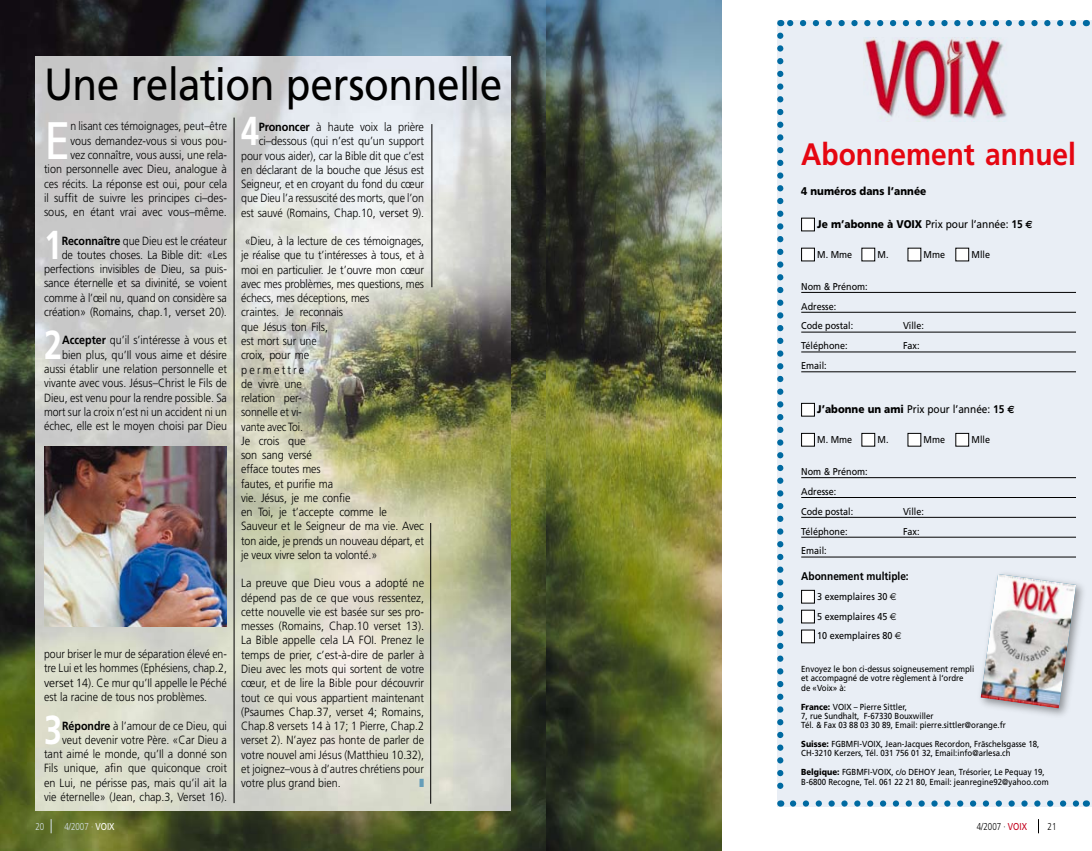
<style>
.page{position:relative;width:1092px;height:851px;background:#fff}
.page>*{position:absolute;margin:0;border:0;box-sizing:border-box;transform-origin:0 0}
.t1{font:52.75px "Frutiger CE";color:#fff;scale:.9 1}
.t2{font:45px "Frutiger CE";letter-spacing:-.015em;color:#000;scale:.9 1}
.t3{font:700 40.38px "Frutiger CE";color:#fff;scale:.8 1}
.t4{font:700 31px "Frutiger CE";color:#e50611;scale:.91 1}
.t5{font:300 11.88px/14.2px "Frutiger CE";letter-spacing:-.01em;color:#000;text-align:right;scale:.9 1}
.t6{font:300 11.88px/14.2px "Frutiger CE";letter-spacing:-.01em;color:#000;text-align:right;scale:.92 1}
.t7{font:300 11.88px/14.2px "Frutiger CE";letter-spacing:-.01em;color:#000;text-align:right;scale:.89 1}
.t8{font:11.88px "Zapf Dingbats ITC";color:#659db8;scale:.5 1}
.t9{font:11.12px "Frutiger CE";color:#000;scale:.91 1}
.t10{font:900 11.12px "Frutiger CE";color:#000;scale:.91 1}
.t11{font:700 11.12px "Frutiger CE";color:#000;scale:.91 1}
.t12{font:300 10px "Frutiger CE";color:#000;scale:.8 1}
.t13{font:300 10px "Frutiger CE";color:#d5e1ea;scale:.8 1}
.t14{font:9.88px/19.9px "Frutiger CE";color:#000;scale:.91 1}
.t15{font:8.75px/9.4px "Frutiger CE";color:#000;scale:.9 1}
.s1{font-weight:700}
.s2{font-weight:400;color:#fff}
.s3{font-family:"Euro Sans";font-weight:700;font-size:10.5px}
.s4{font-weight:900}
.s5{font-family:"Euro Sans"}
.s6{font-weight:400;color:#c3001d}
</style>
<div class="page">
<svg style="left:1038px;top:819px;width:1px;height:14px"></svg>
<div style="left:777px;top:20px;width:314px;height:786px;background:#e9eef5"></div>
<svg style="left:793px;top:800px;width:286px;height:6px"></svg>
<svg style="left:780px;top:20px;width:292px;height:6px"></svg>
<svg style="left:777px;top:36px;width:6px;height:770px"></svg>
<img style="left:863px;top:38px;width:144px;height:82px">
<hr style="left:801px;top:292px;width:274px;height:1px;background:#000">
<hr style="left:801px;top:312px;width:274px;height:1px;background:#000">
<hr style="left:801px;top:332px;width:274px;height:1px;background:#000">
<hr style="left:801px;top:352px;width:274px;height:1px;background:#000">
<hr style="left:801px;top:371px;width:274px;height:1px;background:#000">
<hr style="left:801px;top:477px;width:274px;height:1px;background:#000">
<hr style="left:801px;top:497px;width:274px;height:1px;background:#000">
<hr style="left:801px;top:517px;width:274px;height:1px;background:#000">
<hr style="left:801px;top:537px;width:274px;height:1px;background:#000">
<hr style="left:801px;top:556px;width:274px;height:1px;background:#000">
<div style="left:801px;top:218px;width:13px;height:13px;background:#fff"></div>
<div style="left:801px;top:248px;width:13px;height:13px;background:#fff"></div>
<div style="left:861px;top:248px;width:13px;height:13px;background:#fff"></div>
<div style="left:907px;top:248px;width:13px;height:13px;background:#fff"></div>
<div style="left:955px;top:248px;width:13px;height:13px;background:#fff"></div>
<div style="left:801px;top:403px;width:13px;height:13px;background:#fff"></div>
<div style="left:801px;top:403px;width:13px;height:13px;border:1px solid #000"></div>
<div style="left:801px;top:433px;width:13px;height:13px;background:#fff"></div>
<div style="left:801px;top:433px;width:13px;height:13px;border:1px solid #000"></div>
<div style="left:861px;top:433px;width:13px;height:13px;background:#fff"></div>
<div style="left:861px;top:433px;width:14px;height:13px;border:1px solid #000"></div>
<div style="left:907px;top:433px;width:13px;height:13px;background:#fff"></div>
<div style="left:907px;top:433px;width:14px;height:13px;border:1px solid #000"></div>
<div style="left:955px;top:433px;width:13px;height:13px;background:#fff"></div>
<div style="left:801px;top:590px;width:13px;height:13px;background:#fff"></div>
<div style="left:801px;top:590px;width:13px;height:13px;border:1px solid #000"></div>
<div style="left:801px;top:610px;width:13px;height:13px;background:#fff"></div>
<div style="left:801px;top:630px;width:13px;height:12px;background:#fff"></div>
<div style="left:975px;top:568px;width:113px;height:152px;background:#000;opacity:.4"></div>
<img style="left:980px;top:574px;width:96px;height:134px">
<img style="left:0;top:0;width:721px;height:850px">
<img style="left:35px;top:57px;width:475px;height:752px">
<img style="left:44px;top:446px;width:183px;height:180px">
<hr style="left:234px;top:118px;width:1px;height:685px;background:#000">
<hr style="left:430px;top:523px;width:1px;height:280px;background:#000">
<hr style="left:431px;top:124px;width:1px;height:163px;background:#000">
<svg style="left:51px;top:819px;width:1px;height:14px"></svg>
<h2 class="t2" style="left:44px;top:59px;width:511px">Une relation personnelle</h2>
<p class="t7" style="left:44px;top:119px;width:207px">n lisant ces témoignages, peut–être<br>vous demandez-vous si vous pou-<br>vez connaître, vous aussi, une rela-<br>tion personnelle avec Dieu, analogue à ces récits. La réponse est oui, pour cela il suffit de suivre les principes ci–des&shy;sous, en étant vrai avec vous–même.</p>
<h3 class="t3" style="left:44px;top:222px;width:24px">1</h3>
<h1 class="t1" style="left:44px;top:111px;width:31px">E</h1>
<p class="t5" style="left:44px;top:233px;width:205px"><span class="s1">Reconnaître</span> que Dieu est le créateur<br>de toutes choses. La Bible dit: «Les perfections invisibles de Dieu, sa puis&shy;sance éternelle et sa divinité, se voient comme à l’œil nu, quand on considère sa création» (Romains, chap.1, verset 20).</p>
<h3 class="t3" style="left:44px;top:321px;width:24px">2</h3>
<p class="t5" style="left:44px;top:333px;width:205px"><span class="s1">Accepter</span> qu’il s’intéresse à vous et bien plus, qu’Il vous aime et désire aussi établir une relation personnelle et vivante avec vous. Jésus–Christ le Fils de Dieu, est venu pour la rendre possible. Sa mort sur la croix n’est ni un accident ni un échec, elle est le moyen choisi par Dieu</p>
<p class="t7" style="left:44px;top:646px;width:207px;text-align:justify">pour briser le mur de séparation élevé en&shy;tre Lui et les hommes (Ephésiens, chap.2, verset 14). Ce mur qu’Il appelle le Péché est la racine de tous nos problèmes.</p>
<h3 class="t3" style="left:44px;top:706px;width:24px">3</h3>
<p class="t5" style="left:44px;top:718px;width:205px"><span class="s1">Répondre</span> à l’amour de ce Dieu, qui veut devenir votre Père. «Car Dieu a tant aimé le monde, qu’Il a donné son Fils unique, afin que quiconque croit en Lui, ne périsse pas, mais qu’il ait la vie éternelle» (Jean, chap.3, Verset 16).</p>
<p class="t13" style="left:35px;top:820px;width:13px">20</p>
<p class="t13" style="left:64px;top:820px;width:64px">4/2007 · <span class="s2">VOIX</span></p>
<h3 class="t3" style="left:241px;top:108px;width:24px">4</h3>
<p class="t6" style="left:241px;top:120px;width:200px"><span class="s1">Prononcer</span> à haute voix la prière ci–dessous (qui n’est qu’un support pour vous aider), car la Bible dit que c’est en déclarant de la bouche que Jésus est Seigneur, et en croyant du fond du cœur que Dieu l’a ressuscité des morts, que l’on est sauvé (Romains, Chap.10, verset 9).</p>
<p class="t5" style="left:241px;top:234px;width:205px;text-align:left;text-indent:4px">«Dieu, à la lecture de ces témoignages, je réalise que tu t’intéresses à tous, et à moi en particulier. Je t’ouvre mon cœur avec mes problèmes, mes questions, mes échecs, mes déceptions, mes<br>craintes. Je reconnais<br>que Jésus ton Fils,<br>est mort sur une<br>croix, pour me<br>permettre<br>de vivre une<br>relation per-<br>sonnelle et vi-<br>vante avec Toi.<br>Je crois que<br>son sang versé<br>efface toutes mes<br>fautes, et purifie ma<br>vie. Jésus, je me confie<br>en Toi, je t’accepte comme le<br>Sauveur et le Seigneur de ma vie. Avec ton aide, je prends un nouveau départ, et je veux vivre selon ta volonté.»</p>
<p class="t6" style="left:241px;top:576px;width:200px;text-align:justify">La preuve que Dieu vous a adopté ne dépend pas de ce que vous ressentez, cette nouvelle vie est basée sur ses pro&shy;messes (Romains, Chap.10 verset 13).<br>La Bible appelle cela LA FOI. Prenez le temps de prier, c’est-à-dire de parler à Dieu avec les mots qui sortent de votre cœur, et de lire la Bible pour découvrir tout ce qui vous appartient maintenant (Psaumes Chap.37, verset 4; Romains, Chap.8 versets 14 à 17; 1 Pierre, Chap.2 verset 2). N’ayez pas honte de parler de votre nouvel ami Jésus (Matthieu 10.32), et joignez–vous à d’autres chrétiens pour votre plus grand bien.</p>
<p class="t8" style="left:419px;top:777px;width:11px">■</p>
<h3 class="t4" style="left:801px;top:137px;width:303px">Abonnement annuel</h3>
<p class="t10" style="left:801px;top:185px;width:139px">4 numéros dans l’année</p>
<p class="t10" style="left:817px;top:217px;width:103px">Je m’abonne à VOIX</p>
<p class="t9" style="left:925px;top:217px;width:119px">Prix pour l’année: <span class="s1">15</span> <span class="s3">e</span></p>
<p class="t14" style="left:817px;top:244px;width:40px">M. Mme</p>
<p class="t14" style="left:877px;top:244px;width:14px">M.</p>
<p class="t14" style="left:923px;top:244px;width:25px">Mme</p>
<p class="t14" style="left:971px;top:244px;width:22px">Mlle</p>
<p class="t14" style="left:801px;top:276px;width:75px">Nom &amp; Prénom:<br>Adresse:<br>Code postal:</p>
<p class="t14" style="left:902px;top:316px;width:24px">Ville:</p>
<p class="t14" style="left:801px;top:336px;width:52px">Téléphone:</p>
<p class="t14" style="left:902px;top:336px;width:20px">Fax:</p>
<p class="t14" style="left:801px;top:356px;width:30px">Email:</p>
<p class="t9" style="left:817px;top:402px;width:218px"><span class="s4">J’abonne un ami</span> Prix pour l’année: <span class="s1">15</span> <span class="s3">e</span></p>
<p class="t14" style="left:817px;top:429px;width:40px">M. Mme</p>
<p class="t14" style="left:877px;top:429px;width:14px">M.</p>
<p class="t14" style="left:923px;top:429px;width:25px">Mme</p>
<p class="t14" style="left:971px;top:429px;width:22px">Mlle</p>
<p class="t14" style="left:801px;top:461px;width:75px">Nom &amp; Prénom:<br>Adresse:<br>Code postal:</p>
<p class="t14" style="left:902px;top:501px;width:24px">Ville:</p>
<p class="t14" style="left:801px;top:521px;width:52px">Téléphone:</p>
<p class="t14" style="left:902px;top:521px;width:20px">Fax:</p>
<p class="t14" style="left:801px;top:541px;width:30px">Email:</p>
<p class="t11" style="left:801px;top:569px;width:120px">Abonnement multiple:</p>
<p class="t14" style="left:817px;top:586px;width:94px">3 exemplaires 30 <span class="s5">E<br></span>5 exemplaires 45 <span class="s5">E<br></span>10 exemplaires 80 <span class="s5">E</span></p>
<p class="t15" style="left:801px;top:664px;width:194px">Envoyez le bon ci-dessus soigneusement rempli et accompagné de votre règlement à l‘ordre de «Voix» à:</p>
<p class="t15" style="left:801px;top:701px;width:229px"><span class="s4">France:</span> VOIX – Pierre Sittler,<br>7, rue Sundhalt, F-67330 Bouxwiller<br>Tél. &amp; Fax 03 88 03 30 89, Email: pierre.sittler@orange.fr</p>
<p class="t15" style="left:801px;top:739px;width:266px"><span class="s4">Suisse:</span> FGBMFI-VOIX, Jean-Jacques Recordon, Fräschelsgasse 18,<br>CH-3210 Kerzers, Tél. 031 756 01 32, Email:info@arlesa.ch</p>
<p class="t15" style="left:801px;top:767px;width:276px"><span class="s4">Belgique:</span> FGBMFI-VOIX, c/o DEHOY Jean, Trésorier, Le Pequay 19,<br>B-6800 Recogne, Tel. 061 22 21 80, Email: jeanregine92@yahoo.com</p>
<p class="t12" style="left:976px;top:820px;width:64px">4/2007 · <span class="s6">VOIX</span></p>
<p class="t12" style="left:1047px;top:820px;width:13px">21</p>
</div>
